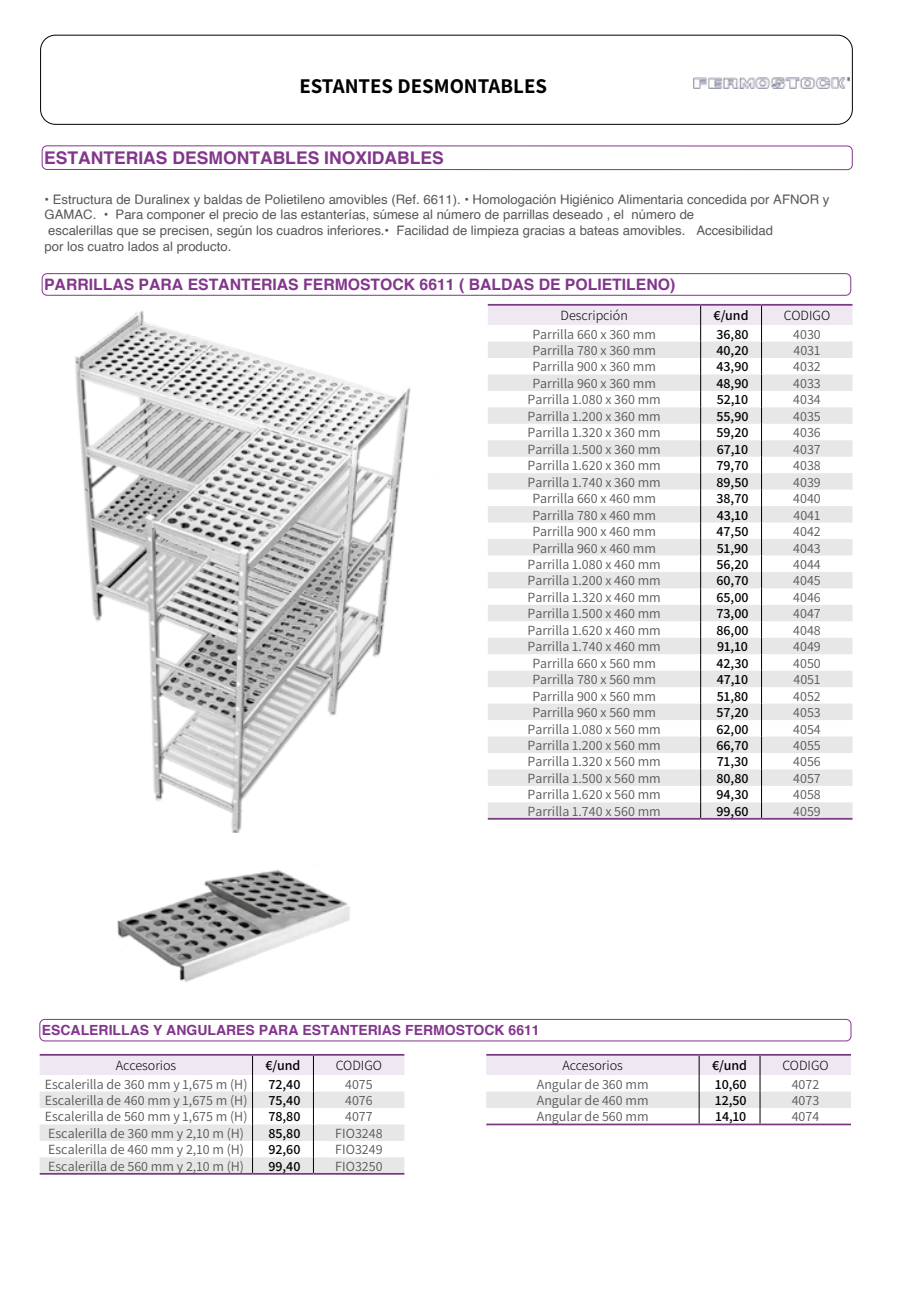
<style>
.page{position:relative;width:918px;height:1315px;background:#fff}
.page>*{position:absolute;margin:0;border:0;box-sizing:border-box;transform-origin:0 0}
.t1{font:700 21px "Assistant";color:#000}
.t2{font:700 17.5px "Helvetica";color:#82368c}
.t3{font:700 15.75px "Helvetica";color:#82368c}
.t4{font:14px "Assistant";color:#575756}
.t5{font:600 14px "Assistant";color:#000}
.t6{font:700 14px "Helvetica";color:#82368c}
.t7{font:300 14px "Assistant";color:#000}
.t8{font:13.12px/15.8px "Helvetica";color:#575756}
</style>
<div class="page">
<div style="left:40px;top:35px;width:813px;height:90px;border:1px solid #000;border-radius:15px"></div>
<div style="left:42px;top:146px;width:810px;height:24px;border:1px solid #82368c;border-radius:5px"></div>
<div style="left:42px;top:273px;width:809px;height:22px;border:1px solid #82368c;border-radius:5px"></div>
<img style="left:75px;top:310px;width:336px;height:522px">
<img style="left:117px;top:869px;width:233px;height:113px">
<img style="left:694px;top:77px;width:155px;height:11px">
<div style="left:40px;top:1019px;width:811px;height:22px;border:1px solid #82368c;border-radius:5px"></div>
<hr style="left:488px;top:304px;width:212px;height:2px;background:#7a3a81">
<hr style="left:700px;top:304px;width:61px;height:2px;background:#7a3a81">
<hr style="left:761px;top:304px;width:91px;height:2px;background:#7a3a81">
<hr style="left:488px;top:818px;width:212px;height:1px;background:#7a3a81">
<hr style="left:700px;top:818px;width:61px;height:1px;background:#7a3a81">
<hr style="left:761px;top:818px;width:91px;height:1px;background:#7a3a81">
<svg style="left:488px;top:305px;width:364px;height:513px"></svg>
<hr style="left:40px;top:1173px;width:212px;height:1px;background:#7a3a81">
<hr style="left:252px;top:1173px;width:61px;height:1px;background:#7a3a81">
<hr style="left:313px;top:1173px;width:91px;height:1px;background:#7a3a81">
<svg style="left:40px;top:1054px;width:364px;height:119px"></svg>
<hr style="left:486px;top:1123px;width:213px;height:2px;background:#7a3a81">
<hr style="left:699px;top:1123px;width:61px;height:2px;background:#7a3a81">
<hr style="left:760px;top:1123px;width:91px;height:2px;background:#7a3a81">
<svg style="left:486px;top:1054px;width:365px;height:70px"></svg>
<h1 class="t1" style="left:299px;top:72px;width:249px">ESTANTES DESMONTABLES</h1>
<p class="t2" style="left:44px;top:144px;width:401px">ESTANTERIAS DESMONTABLES INOXIDABLES</p>
<p class="t8" style="left:45px;top:192px;width:786px">• Estructura de Duralinex y baldas de Polietileno amovibles (Ref. 6611). • Homologación Higiénico Alimentaria concedida por AFNOR y GAMAC. • Para componer el precio de las estanterías, súmese al número de parrillas deseado , el número de<br>escalerillas que se precisen, según los cuadros inferiores.• Facilidad de limpieza gracias a bateas amovibles. Accesibilidad<br>por los cuatro lados al producto.</p>
<p class="t3" style="left:44px;top:272px;width:632px">PARRILLAS PARA ESTANTERIAS FERMOSTOCK 6611 ( BALDAS DE POLIETILENO)</p>
<p class="t7" style="left:560px;top:306px;width:69px">Descripción</p>
<p class="t5" style="left:713px;top:306px;width:36px">€/und</p>
<p class="t7" style="left:784px;top:306px;width:48px">CODIGO</p>
<p class="t4" style="left:532px;top:324px;width:125px">Parrilla 660 x 360 mm</p>
<p class="t5" style="left:716px;top:324px;width:34px">36,80</p>
<p class="t4" style="left:793px;top:324px;width:29px">4030</p>
<p class="t4" style="left:532px;top:341px;width:125px">Parrilla 780 x 360 mm</p>
<p class="t5" style="left:716px;top:341px;width:34px">40,20</p>
<p class="t4" style="left:793px;top:341px;width:28px">4031</p>
<p class="t4" style="left:532px;top:357px;width:125px">Parrilla 900 x 360 mm</p>
<p class="t5" style="left:716px;top:357px;width:34px">43,90</p>
<p class="t4" style="left:793px;top:357px;width:29px">4032</p>
<p class="t4" style="left:532px;top:373px;width:125px">Parrilla 960 x 360 mm</p>
<p class="t5" style="left:716px;top:373px;width:34px">48,90</p>
<p class="t4" style="left:793px;top:373px;width:29px">4033</p>
<p class="t4" style="left:527px;top:390px;width:135px">Parrilla 1.080 x 360 mm</p>
<p class="t5" style="left:717px;top:390px;width:33px">52,10</p>
<p class="t4" style="left:793px;top:390px;width:29px">4034</p>
<p class="t4" style="left:527px;top:406px;width:135px">Parrilla 1.200 x 360 mm</p>
<p class="t5" style="left:716px;top:406px;width:34px">55,90</p>
<p class="t4" style="left:793px;top:406px;width:29px">4035</p>
<p class="t4" style="left:527px;top:423px;width:135px">Parrilla 1.320 x 360 mm</p>
<p class="t5" style="left:716px;top:423px;width:34px">59,20</p>
<p class="t4" style="left:793px;top:423px;width:29px">4036</p>
<p class="t4" style="left:527px;top:439px;width:135px">Parrilla 1.500 x 360 mm</p>
<p class="t5" style="left:717px;top:439px;width:33px">67,10</p>
<p class="t4" style="left:793px;top:439px;width:29px">4037</p>
<p class="t4" style="left:527px;top:456px;width:135px">Parrilla 1.620 x 360 mm</p>
<p class="t5" style="left:716px;top:456px;width:34px">79,70</p>
<p class="t4" style="left:793px;top:456px;width:29px">4038</p>
<p class="t4" style="left:527px;top:472px;width:135px">Parrilla 1.740 x 360 mm</p>
<p class="t5" style="left:716px;top:472px;width:34px">89,50</p>
<p class="t4" style="left:793px;top:472px;width:29px">4039</p>
<p class="t4" style="left:532px;top:489px;width:125px">Parrilla 660 x 460 mm</p>
<p class="t5" style="left:716px;top:489px;width:34px">38,70</p>
<p class="t4" style="left:793px;top:489px;width:29px">4040</p>
<p class="t4" style="left:532px;top:505px;width:125px">Parrilla 780 x 460 mm</p>
<p class="t5" style="left:717px;top:505px;width:33px">43,10</p>
<p class="t4" style="left:793px;top:505px;width:28px">4041</p>
<p class="t4" style="left:532px;top:522px;width:125px">Parrilla 900 x 460 mm</p>
<p class="t5" style="left:716px;top:522px;width:34px">47,50</p>
<p class="t4" style="left:793px;top:522px;width:29px">4042</p>
<p class="t4" style="left:532px;top:538px;width:125px">Parrilla 960 x 460 mm</p>
<p class="t5" style="left:717px;top:538px;width:33px">51,90</p>
<p class="t4" style="left:793px;top:538px;width:29px">4043</p>
<p class="t4" style="left:527px;top:554px;width:135px">Parrilla 1.080 x 460 mm</p>
<p class="t5" style="left:716px;top:554px;width:34px">56,20</p>
<p class="t4" style="left:793px;top:554px;width:29px">4044</p>
<p class="t4" style="left:527px;top:571px;width:135px">Parrilla 1.200 x 460 mm</p>
<p class="t5" style="left:716px;top:571px;width:34px">60,70</p>
<p class="t4" style="left:793px;top:571px;width:29px">4045</p>
<p class="t4" style="left:527px;top:587px;width:135px">Parrilla 1.320 x 460 mm</p>
<p class="t5" style="left:716px;top:587px;width:34px">65,00</p>
<p class="t4" style="left:793px;top:587px;width:29px">4046</p>
<p class="t4" style="left:527px;top:604px;width:135px">Parrilla 1.500 x 460 mm</p>
<p class="t5" style="left:716px;top:604px;width:34px">73,00</p>
<p class="t4" style="left:793px;top:604px;width:29px">4047</p>
<p class="t4" style="left:527px;top:620px;width:135px">Parrilla 1.620 x 460 mm</p>
<p class="t5" style="left:716px;top:620px;width:34px">86,00</p>
<p class="t4" style="left:793px;top:620px;width:29px">4048</p>
<p class="t4" style="left:527px;top:637px;width:135px">Parrilla 1.740 x 460 mm</p>
<p class="t5" style="left:717px;top:637px;width:32px">91,10</p>
<p class="t4" style="left:793px;top:637px;width:29px">4049</p>
<p class="t4" style="left:532px;top:653px;width:125px">Parrilla 660 x 560 mm</p>
<p class="t5" style="left:716px;top:653px;width:34px">42,30</p>
<p class="t4" style="left:793px;top:653px;width:29px">4050</p>
<p class="t4" style="left:532px;top:670px;width:125px">Parrilla 780 x 560 mm</p>
<p class="t5" style="left:717px;top:670px;width:33px">47,10</p>
<p class="t4" style="left:793px;top:670px;width:28px">4051</p>
<p class="t4" style="left:532px;top:686px;width:125px">Parrilla 900 x 560 mm</p>
<p class="t5" style="left:717px;top:686px;width:33px">51,80</p>
<p class="t4" style="left:793px;top:686px;width:29px">4052</p>
<p class="t4" style="left:532px;top:703px;width:125px">Parrilla 960 x 560 mm</p>
<p class="t5" style="left:716px;top:703px;width:34px">57,20</p>
<p class="t4" style="left:793px;top:703px;width:29px">4053</p>
<p class="t4" style="left:527px;top:719px;width:135px">Parrilla 1.080 x 560 mm</p>
<p class="t5" style="left:716px;top:719px;width:34px">62,00</p>
<p class="t4" style="left:793px;top:719px;width:29px">4054</p>
<p class="t4" style="left:527px;top:735px;width:135px">Parrilla 1.200 x 560 mm</p>
<p class="t5" style="left:716px;top:735px;width:34px">66,70</p>
<p class="t4" style="left:793px;top:735px;width:29px">4055</p>
<p class="t4" style="left:527px;top:752px;width:135px">Parrilla 1.320 x 560 mm</p>
<p class="t5" style="left:717px;top:752px;width:33px">71,30</p>
<p class="t4" style="left:793px;top:752px;width:29px">4056</p>
<p class="t4" style="left:527px;top:768px;width:135px">Parrilla 1.500 x 560 mm</p>
<p class="t5" style="left:716px;top:768px;width:34px">80,80</p>
<p class="t4" style="left:793px;top:768px;width:29px">4057</p>
<p class="t4" style="left:527px;top:785px;width:135px">Parrilla 1.620 x 560 mm</p>
<p class="t5" style="left:716px;top:785px;width:34px">94,30</p>
<p class="t4" style="left:793px;top:785px;width:29px">4058</p>
<p class="t4" style="left:527px;top:801px;width:135px">Parrilla 1.740 x 560 mm</p>
<p class="t5" style="left:716px;top:801px;width:34px">99,60</p>
<p class="t4" style="left:793px;top:801px;width:29px">4059</p>
<p class="t6" style="left:42px;top:1019px;width:499px">ESCALERILLAS Y ANGULARES PARA ESTANTERIAS FERMOSTOCK 6611</p>
<p class="t7" style="left:116px;top:1056px;width:62px">Accesorios</p>
<p class="t5" style="left:265px;top:1056px;width:36px">€/und</p>
<p class="t7" style="left:336px;top:1056px;width:48px">CODIGO</p>
<p class="t4" style="left:45px;top:1074px;width:204px">Escalerilla de 360 mm y 1,675 m (H)</p>
<p class="t5" style="left:268px;top:1074px;width:34px">72,40</p>
<p class="t4" style="left:345px;top:1074px;width:29px">4075</p>
<p class="t4" style="left:45px;top:1090px;width:204px">Escalerilla de 460 mm y 1,675 m (H)</p>
<p class="t5" style="left:268px;top:1090px;width:34px">75,40</p>
<p class="t4" style="left:345px;top:1090px;width:29px">4076</p>
<p class="t4" style="left:45px;top:1107px;width:204px">Escalerilla de 560 mm y 1,675 m (H)</p>
<p class="t5" style="left:268px;top:1107px;width:34px">78,80</p>
<p class="t4" style="left:345px;top:1107px;width:29px">4077</p>
<p class="t4" style="left:48px;top:1123px;width:197px">Escalerilla de 360 mm y 2,10 m (H)</p>
<p class="t5" style="left:268px;top:1123px;width:34px">85,80</p>
<p class="t4" style="left:335px;top:1123px;width:49px">FIO3248</p>
<p class="t4" style="left:48px;top:1140px;width:197px">Escalerilla de 460 mm y 2,10 m (H)</p>
<p class="t5" style="left:268px;top:1140px;width:34px">92,60</p>
<p class="t4" style="left:335px;top:1140px;width:49px">FIO3249</p>
<p class="t4" style="left:48px;top:1156px;width:197px">Escalerilla de 560 mm y 2,10 m (H)</p>
<p class="t5" style="left:268px;top:1156px;width:34px">99,40</p>
<p class="t4" style="left:335px;top:1156px;width:49px">FIO3250</p>
<p class="t7" style="left:562px;top:1056px;width:62px">Accesorios</p>
<p class="t5" style="left:712px;top:1056px;width:36px">€/und</p>
<p class="t7" style="left:782px;top:1056px;width:48px">CODIGO</p>
<p class="t4" style="left:537px;top:1074px;width:113px">Angular de 360 mm</p>
<p class="t5" style="left:715px;top:1074px;width:33px">10,60</p>
<p class="t4" style="left:791px;top:1074px;width:29px">4072</p>
<p class="t4" style="left:537px;top:1090px;width:113px">Angular de 460 mm</p>
<p class="t5" style="left:715px;top:1090px;width:33px">12,50</p>
<p class="t4" style="left:791px;top:1090px;width:29px">4073</p>
<p class="t4" style="left:537px;top:1107px;width:113px">Angular de 560 mm</p>
<p class="t5" style="left:715px;top:1107px;width:32px">14,10</p>
<p class="t4" style="left:791px;top:1107px;width:29px">4074</p>
</div>
